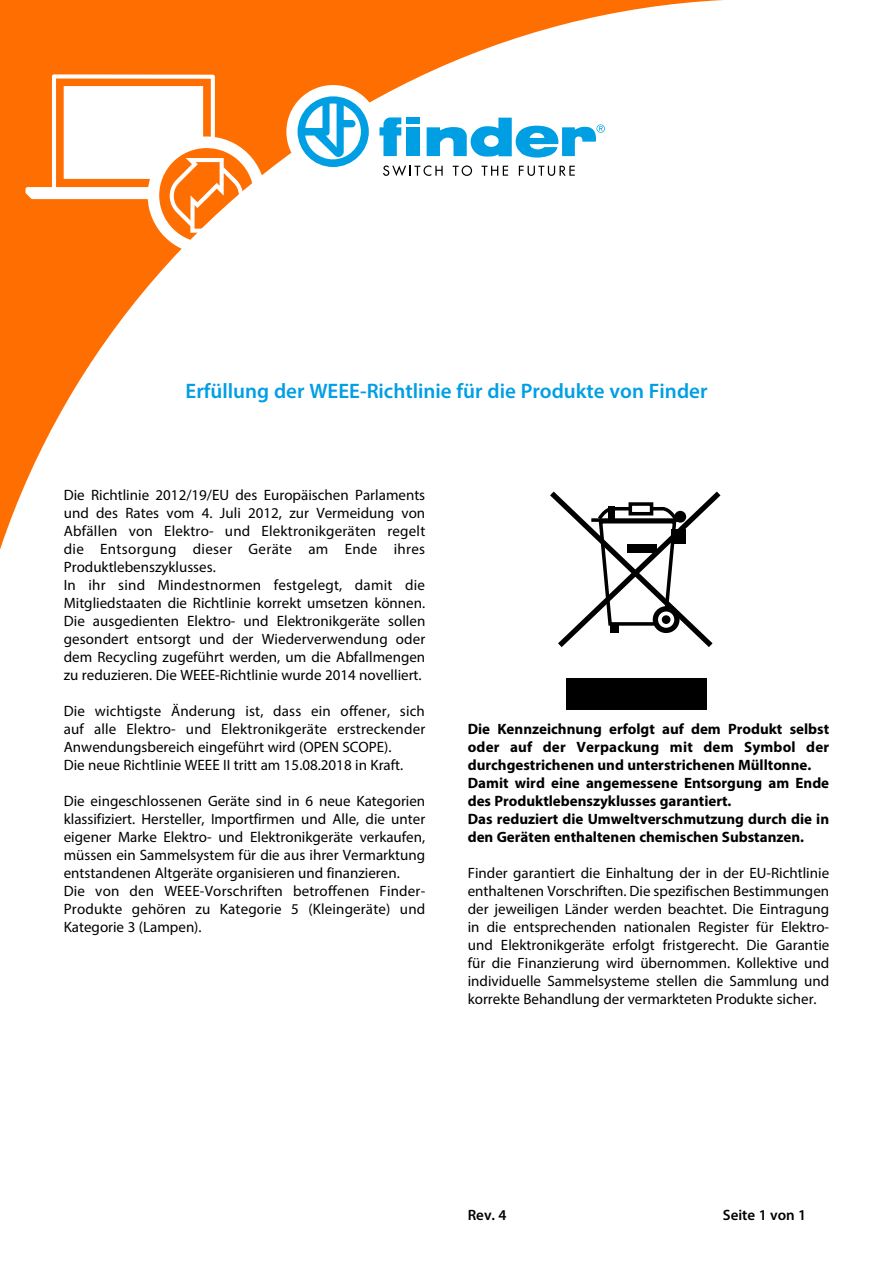
<style>
.page{position:relative;width:893px;height:1263px;background:#fff}
.page>*{position:absolute;margin:0;border:0;box-sizing:border-box;transform-origin:0 0}
.t1{font:600 21px "Myriad Pro";color:#009fe3}
.t2{font:15px/18px "Myriad Pro";color:#000}
.t3{font:700 15px/18px "Myriad Pro";color:#000}
.t4{font:600 15px "Myriad Pro";color:#000}
</style>
<div class="page">
<svg style="left:0;top:0;width:724px;height:550px"></svg>
<div style="left:286px;top:85px;width:94px;height:93px;background:#fff;border-radius:50%"></div>
<svg style="left:298px;top:96px;width:71px;height:71px"></svg>
<svg style="left:427px;top:118px;width:178px;height:40px"></svg>
<svg style="left:379px;top:117px;width:22px;height:39px"></svg>
<div style="left:407px;top:127px;width:13px;height:29px;background:#009fe3"></div>
<div style="left:407px;top:117px;width:13px;height:7px;background:#009fe3"></div>
<svg style="left:383px;top:165px;width:60px;height:11px"></svg>
<svg style="left:453px;top:165px;width:19px;height:11px"></svg>
<svg style="left:481px;top:166px;width:27px;height:10px"></svg>
<svg style="left:519px;top:166px;width:56px;height:10px"></svg>
<div style="left:566px;top:678px;width:141px;height:32px;background:#000"></div>
<svg style="left:547px;top:489px;width:176px;height:158px"></svg>
<h1 class="t1" style="left:186px;top:378px;width:523px">Erfüllung der WEEE-Richtlinie für die Produkte von Finder</h1>
<p class="t2" style="left:64px;top:486px;width:363px">Die Richtlinie 2012/19/EU des Europäischen Parlaments und des Rates vom 4. Juli 2012, zur Vermeidung von Abfällen von Elektro- und Elektronikgeräten regelt die Entsorgung dieser Geräte am Ende ihres Produktlebenszyklusses.<br>In ihr sind Mindestnormen festgelegt, damit die Mitgliedstaaten die Richtlinie korrekt umsetzen können.<br>Die ausgedienten Elektro- und Elektronikgeräte sollen gesondert entsorgt und der Wiederverwendung oder dem Recycling zugeführt werden, um die Abfallmengen zu reduzieren. Die WEEE-Richtlinie wurde 2014 novelliert.</p>
<p class="t2" style="left:64px;top:702px;width:363px">Die wichtigste Änderung ist, dass ein offener, sich auf alle Elektro- und Elektronikgeräte erstreckender Anwendungsbereich eingeführt wird (OPEN SCOPE).<br>Die neue Richtlinie WEEE II tritt am 15.08.2018 in Kraft.</p>
<p class="t2" style="left:64px;top:792px;width:363px">Die eingeschlossenen Geräte sind in 6 neue Kategorien klassifiziert. Hersteller, Importfirmen und Alle, die unter eigener Marke Elektro- und Elektronikgeräte verkaufen, müssen ein Sammelsystem für die aus ihrer Vermarktung entstandenen Altgeräte organisieren und finanzieren.<br>Die von den WEEE-Vorschriften betroffenen Finder-Produkte gehören zu Kategorie 5 (Kleingeräte) und Kategorie 3 (Lampen).</p>
<p class="t3" style="left:468px;top:720px;width:363px">Die Kennzeichnung erfolgt auf dem Produkt selbst oder auf der Verpackung mit dem Symbol der durchgestrichenen und unterstrichenen Mülltonne.<br>Damit wird eine angemessene Entsorgung am Ende des Produktlebenszyklusses garantiert.<br>Das reduziert die Umweltverschmutzung durch die in den Geräten enthaltenen chemischen Substanzen.</p>
<p class="t2" style="left:468px;top:864px;width:363px;text-align:justify">Finder garantiert die Einhaltung der in der EU-Richtlinie enthaltenen Vorschriften. Die spezifischen Bestimmungen der jeweiligen Länder werden beachtet. Die Eintragung in die entsprechenden nationalen Register für Elektro&shy;und Elektronikgeräte erfolgt fristgerecht. Die Garantie für die Finanzierung wird übernommen. Kollektive und individuelle Sammelsysteme stellen die Sammlung und korrekte Behandlung der vermarkteten Produkte sicher.</p>
<p class="t4" style="left:468px;top:1206px;width:40px">Rev. 4</p>
<p class="t4" style="left:723px;top:1206px;width:85px">Seite 1 von 1</p>
</div>
